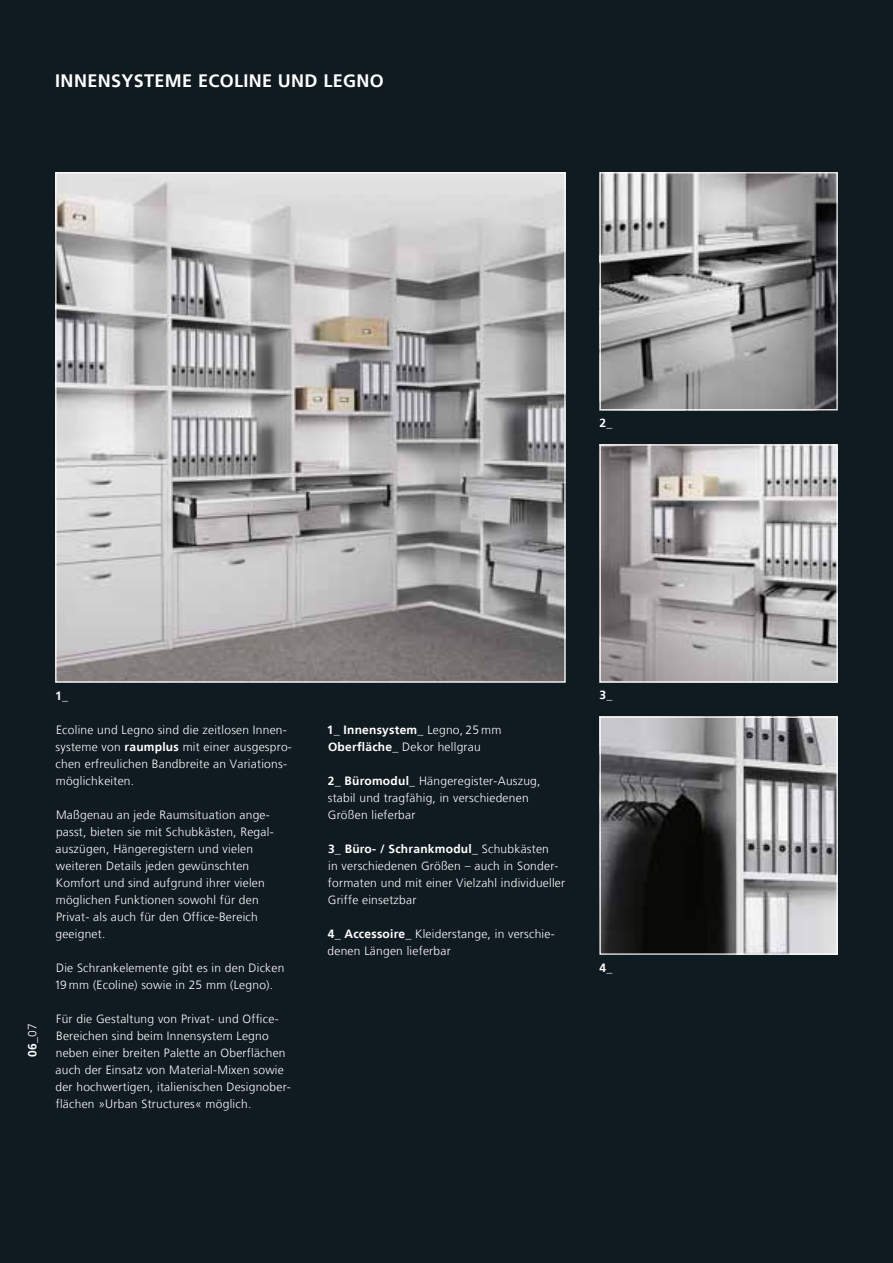
<style>
.page{position:relative;width:893px;height:1263px;background:#101a21}
.page>*{position:absolute;margin:0;border:0;box-sizing:border-box;transform-origin:0 0}
.t1{font:700 18px "Frutiger LT";letter-spacing:.02em;color:#fff}
.t2{font:300 12px/17px "Frutiger LT";letter-spacing:.02em;color:#fff}
.t3{font:700 12px/17px "Frutiger LT";letter-spacing:.02em;color:#fff}
.s1{font-weight:300}
.s2{font-weight:700}
</style>
<div class="page">
<img style="left:602px;top:718px;width:234px;height:235px">
<div style="left:600px;top:716px;width:238px;height:239px;border:1px solid #fff"></div>
<img style="left:602px;top:174px;width:234px;height:234px">
<div style="left:600px;top:172px;width:238px;height:238px;border:1px solid #fff"></div>
<img style="left:602px;top:446px;width:234px;height:234px">
<div style="left:600px;top:444px;width:238px;height:238px;border:1px solid #fff"></div>
<img style="left:57px;top:174px;width:507px;height:506px">
<h1 class="t1" style="left:55px;top:70px;width:69px">INNENSYSTEM</h1>
<h1 class="t1" style="left:182px;top:70px;width:203px">e Ecoline und Legno</h1>
<p class="t3" style="left:600px;top:415px;width:14px">2_</p>
<p class="t3" style="left:24px;top:1057px;width:35px;rotate:-90deg">06_<span class="s1">07</span></p>
<p class="t3" style="left:55px;top:687px;width:14px">1_</p>
<p class="t2" style="left:56px;top:721px;width:238px">Ecoline und Legno sind die zeitlosen Innen&shy;systeme von <span class="s2">raumplus</span> mit einer ausgespro&shy;chen erfreulichen Bandbreite an Variations&shy;möglichkeiten.</p>
<p class="t2" style="left:55px;top:806px;width:220px">Maßgenau an jede Raumsituation ange&shy;passt, bieten sie mit Schubkästen, Regal&shy;auszügen, Hängeregistern und vielen weiteren Details jeden gewünschten Komfort und sind aufgrund ihrer vielen möglichen Funktionen sowohl für den Privat- als auch für den Office-Bereich geeignet.</p>
<p class="t2" style="left:54px;top:959px;width:232px">Die Schrankelemente gibt es in den Dicken<br>19 mm (Ecoline) sowie in 25 mm (Legno).</p>
<p class="t2" style="left:55px;top:1010px;width:237px">Für die Gestaltung von Privat- und Office-Bereichen sind beim Innensystem Legno neben einer breiten Palette an Oberflächen auch der Einsatz von Material-Mixen sowie der hochwertigen, italienischen Designober&shy;flächen »Urban Structures« möglich.</p>
<p class="t3" style="left:327px;top:721px;width:176px">1_ Innensystem_ <span class="s1">Legno, 25 mm<br></span>Oberfläche_ <span class="s1">Dekor hellgrau</span></p>
<p class="t2" style="left:328px;top:772px;width:214px"><span class="s2">2_ Büromodul_</span> Hängeregister-Auszug, stabil und tragfähig, in verschiedenen<br>Größen lieferbar</p>
<p class="t2" style="left:328px;top:840px;width:239px"><span class="s2">3_ Büro- / Schrankmodul_</span> Schubkästen<br>in verschiedenen Größen – auch in Sonder&shy;formaten und mit einer Vielzahl individueller Griffe einsetzbar</p>
<p class="t2" style="left:328px;top:925px;width:229px"><span class="s2">4_ Accessoire_</span> Kleiderstange, in verschie&shy;denen Längen lieferbar</p>
<p class="t3" style="left:600px;top:687px;width:14px">3_</p>
<p class="t3" style="left:600px;top:959px;width:14px">4_</p>
</div>
